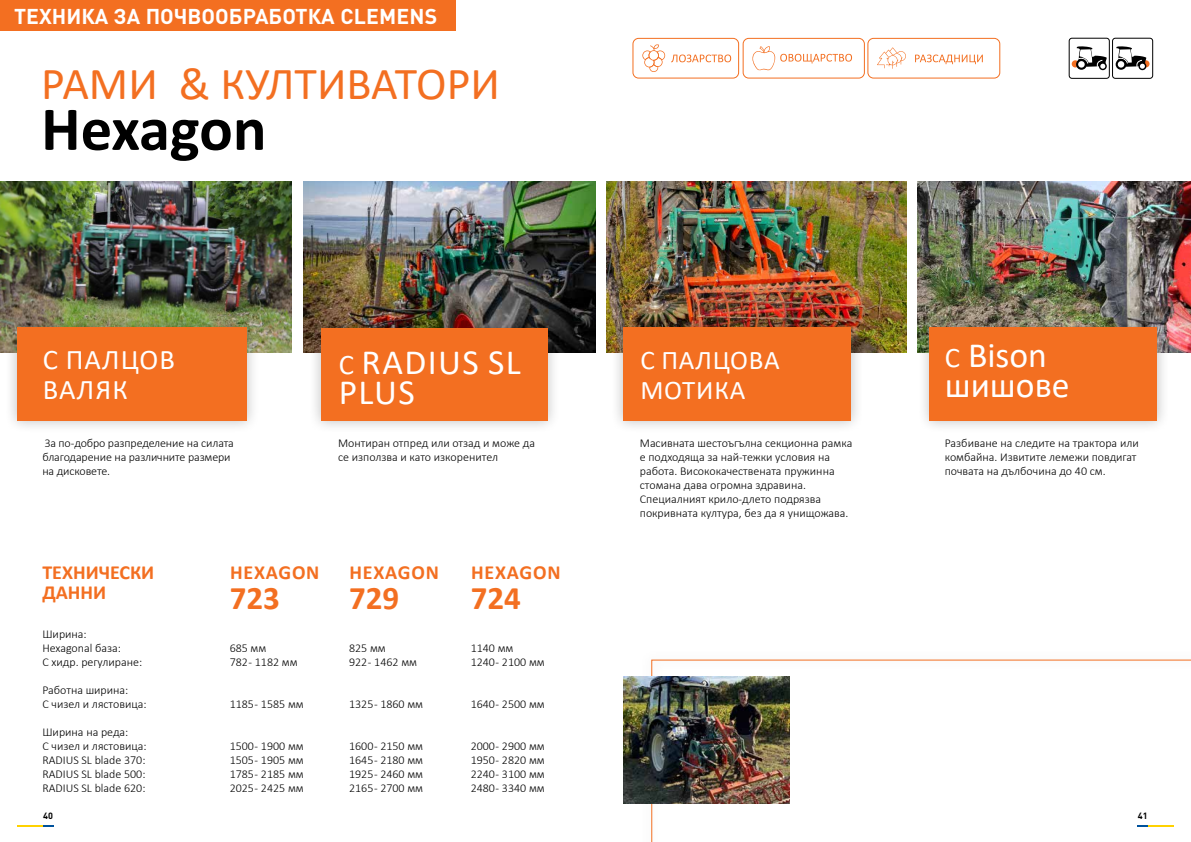
<style>
.page{position:relative;width:1191px;height:842px;background:#fff}
.page>*{position:absolute;margin:0;border:0;box-sizing:border-box;transform-origin:0 0}
.t1{font:700 62.7px "Calibri";letter-spacing:-.005em;color:#000}
.t2{font:46px "Calibri";color:#f36f21}
.t3{font:35.6px/30.1px "Calibri";letter-spacing:.04em;color:#fff}
.t4{font:35.6px/30.1px "Calibri";letter-spacing:.01em;color:#fff}
.t5{font:700 33px "Calibri";color:#f36f21}
.t6{font:28.5px/30.1px "Calibri";letter-spacing:.04em;color:#fff}
.t7{font:27px/30.1px "Calibri";letter-spacing:.03em;color:#fff}
.t8{font:700 21.2px "DIN Pro";color:#fff}
.t9{font:700 20px "Calibri";letter-spacing:.025em;color:#f36f21}
.t10{font:700 20px/20px "Calibri";color:#f36f21}
.t11{font:300 12px/14px "Calibri";color:#000}
.t12{font:700 9px "DIN Pro";color:#000}
.s1{font-size:28.5px}
</style>
<div class="page">
<svg style="left:17px;top:825px;width:37px;height:1px"></svg>
<img style="left:0;top:182px;width:292px;height:170px">
<img style="left:303px;top:182px;width:292px;height:170px">
<img style="left:607px;top:182px;width:300px;height:170px">
<img style="left:917px;top:182px;width:274px;height:170px">
<div style="left:638px;top:647px;width:553px;height:195px;background:#000;opacity:.25"></div>
<svg style="left:651px;top:660px;width:540px;height:182px"></svg>
<img style="left:623px;top:676px;width:166px;height:128px">
<svg style="left:1071px;top:60px;width:7px;height:7px"></svg>
<svg style="left:1076px;top:46px;width:30px;height:23px"></svg>
<div style="left:1069px;top:38px;width:40px;height:41px;border:1px solid #000;border-radius:3px"></div>
<div style="left:1142px;top:60px;width:7px;height:7px;background:#f36f21;border-radius:50%"></div>
<svg style="left:1116px;top:46px;width:30px;height:23px"></svg>
<div style="left:1112px;top:38px;width:40px;height:41px;border:1px solid #000;border-radius:3px"></div>
<div style="left:5px;top:315px;width:255px;height:119px;background:#000;opacity:.25"></div>
<div style="left:17px;top:328px;width:230px;height:93px;background:#f36f21"></div>
<div style="left:610px;top:315px;width:253px;height:119px;background:#000;opacity:.25"></div>
<div style="left:623px;top:328px;width:227px;height:93px;background:#f36f21"></div>
<div style="left:916px;top:315px;width:253px;height:119px;background:#000;opacity:.25"></div>
<div style="left:929px;top:328px;width:228px;height:93px;background:#f36f21"></div>
<div style="left:308px;top:315px;width:252px;height:119px;background:#000;opacity:.25"></div>
<div style="left:321px;top:328px;width:226px;height:93px;background:#f36f21"></div>
<div style="left:0;top:0;width:455px;height:31px;background:#f36f21"></div>
<svg style="left:642px;top:44px;width:23px;height:28px"></svg>
<div style="left:867px;top:38px;width:133px;height:40px;border:1px solid #f36f21;border-radius:6px"></div>
<svg style="left:877px;top:47px;width:29px;height:22px"></svg>
<div style="left:632px;top:38px;width:107px;height:40px;border:1px solid #f36f21;border-radius:6px"></div>
<div style="left:743px;top:38px;width:121px;height:40px;border:1px solid #f36f21;border-radius:6px"></div>
<svg style="left:915px;top:55px;width:67px;height:9px"></svg>
<svg style="left:671px;top:55px;width:60px;height:7px"></svg>
<svg style="left:752px;top:46px;width:100px;height:25px"></svg>
<h3 class="t8" style="left:14px;top:2px;width:425px">ТЕХНИКА ЗА ПОЧВООБРАБОТКА CLEMENS</h3>
<h2 class="t2" style="left:41px;top:52px;width:460px">РАМИ &amp; КУЛТИВАТОРИ</h2>
<h1 class="t1" style="left:41px;top:85px;width:227px">Hexagon</h1>
<h3 class="t6" style="left:43px;top:343px;width:134px">С ПАЛЦОВ<br>ВАЛЯК</h3>
<h3 class="t3" style="left:339px;top:346px;width:184px"><span class="s1">С</span> RADIUS SL<br>PLUS</h3>
<h3 class="t4" style="left:944px;top:339px;width:126px"><span class="s1">С</span> Bison шишове</h3>
<h3 class="t7" style="left:640px;top:344px;width:141px">С ПАЛЦОВА<br>МОТИКА</h3>
<p class="t11" style="left:42px;top:436px;width:193px">За по-добро разпределение на силата благодарение на различните размери на дисковете.</p>
<p class="t11" style="left:338px;top:436px;width:198px">Монтиран отпред или отзад и може да се използва и като изкоренител</p>
<h3 class="t10" style="left:42px;top:563px;width:113px">ТЕХНИЧЕСКИ<br>ДАННИ</h3>
<p class="t11" style="left:42px;top:627px;width:101px">Ширина:<br>Hexagonal база:<br>С хидр. регулиране:</p>
<p class="t11" style="left:42px;top:683px;width:106px">Работна ширина:<br>С чизел и лястовица:</p>
<p class="t11" style="left:42px;top:725px;width:106px">Ширина на реда:<br>С чизел и лястовица:<br>RADIUS SL blade 370:<br>RADIUS SL blade 500:<br>RADIUS SL blade 620:</p>
<h3 class="t9" style="left:230px;top:558px;width:91px">HEXAGON</h3>
<h3 class="t5" style="left:230px;top:575px;width:52px">723</h3>
<p class="t11" style="left:230px;top:641px;width:69px">685 мм<br>782 - 1182 мм</p>
<p class="t11" style="left:230px;top:697px;width:76px">1185 - 1585 мм</p>
<p class="t11" style="left:230px;top:739px;width:76px;text-align:justify">1500 - 1900 мм 1505 - 1905 мм 1785 - 2185 мм 2025 - 2425 мм</p>
<h3 class="t9" style="left:349px;top:558px;width:91px">HEXAGON</h3>
<h3 class="t5" style="left:349px;top:574px;width:52px">729</h3>
<p class="t11" style="left:349px;top:641px;width:69px">825 мм<br>922 - 1462 мм</p>
<p class="t11" style="left:349px;top:697px;width:76px">1325 - 1860 мм</p>
<p class="t11" style="left:349px;top:739px;width:76px;text-align:justify">1600 - 2150 мм 1645 - 2180 мм 1925 - 2460 мм 2165 - 2700 мм</p>
<h3 class="t9" style="left:471px;top:558px;width:91px">HEXAGON</h3>
<h3 class="t5" style="left:471px;top:575px;width:52px">724</h3>
<p class="t11" style="left:471px;top:641px;width:76px">1140 мм<br>1240 - 2100 мм</p>
<p class="t11" style="left:471px;top:697px;width:76px">1640 - 2500 мм</p>
<p class="t11" style="left:471px;top:739px;width:76px;text-align:justify">2000 - 2900 мм 1950 - 2820 мм 2240 - 3100 мм 2480 - 3340 мм</p>
<p class="t11" style="left:640px;top:436px;width:214px">Масивната шестоъгълна секционна рамка е подходяща за най-тежки условия на работа. Висококачествената пружинна стомана дава огромна здравина.<br>Специалният крило-длето подрязва покривната култура, без да я унищожава.</p>
<p class="t11" style="left:944px;top:436px;width:195px">Разбиване на следите на трактора или комбайна. Извитите лемежи повдигат почвата на дълбочина до 40 см.</p>
<p class="t12" style="left:43px;top:809px;width:11px">40</p>
<p class="t12" style="left:1137px;top:809px;width:11px">41</p>
</div>
